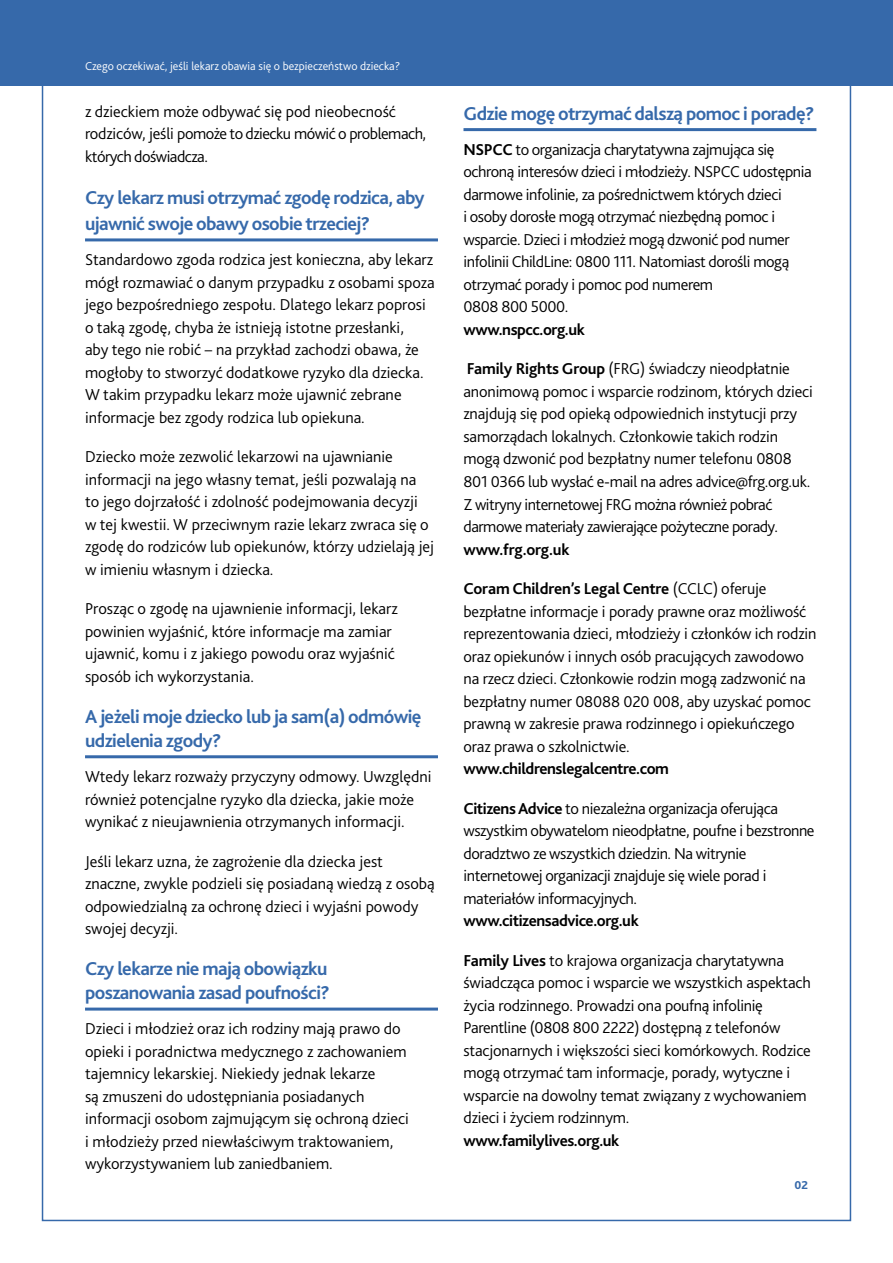
<style>
.page{position:relative;width:893px;height:1263px;background:#fff}
.page>*{position:absolute;margin:0;border:0;box-sizing:border-box;transform-origin:0 0}
.t1{font:700 19.5px/24px "Bliss 2";letter-spacing:-.03em;color:#3669aa}
.t2{font:300 16.5px/22.5px "Bliss 2";letter-spacing:-.01em;color:#000}
.t3{font:700 16.5px "Bliss 2";letter-spacing:-.025em;color:#000}
.t4{font:300 12px "Bliss 2";color:#fff}
.t5{font:800 12px "Bliss 2";color:#3669aa}
.s1{font-weight:700}
</style>
<div class="page">
<div style="left:0;top:0;width:893px;height:85px;background:#3669aa"></div>
<hr style="left:85px;top:238px;width:353px;height:3px;background:#3669aa">
<hr style="left:85px;top:755px;width:353px;height:3px;background:#3669aa">
<hr style="left:85px;top:1007px;width:353px;height:3px;background:#3669aa">
<hr style="left:463px;top:128px;width:353px;height:3px;background:#3669aa">
<p class="t4" style="left:85px;top:59px;width:317px">Czego oczekiwać, jeśli lekarz obawia się o bezpieczeństwo dziecka?</p>
<p class="t2" style="left:85px;top:100px;width:343px">z dzieckiem może odbywać się pod nieobecność rodziców, jeśli pomoże to dziecku mówić o problemach, których doświadcza.</p>
<p class="t1" style="left:85px;top:185px;width:341px;line-height:25.5px">Czy lekarz musi otrzymać zgodę rodzica, aby ujawnić swoje obawy osobie trzeciej?</p>
<p class="t2" style="left:85px;top:248px;width:351px">Standardowo zgoda rodzica jest konieczna, aby lekarz mógł rozmawiać o danym przypadku z osobami spoza jego bezpośredniego zespołu. Dlatego lekarz poprosi o taką zgodę, chyba że istnieją istotne przesłanki,<br>aby tego nie robić – na przykład zachodzi obawa, że mogłoby to stworzyć dodatkowe ryzyko dla dziecka.<br>W takim przypadku lekarz może ujawnić zebrane informacje bez zgody rodzica lub opiekuna.</p>
<p class="t2" style="left:85px;top:445px;width:351px">Dziecko może zezwolić lekarzowi na ujawnianie informacji na jego własny temat, jeśli pozwalają na to jego dojrzałość i zdolność podejmowania decyzji<br>w tej kwestii. W przeciwnym razie lekarz zwraca się o zgodę do rodziców lub opiekunów, którzy udzielają jej w imieniu własnym i dziecka.</p>
<p class="t2" style="left:85px;top:597px;width:314px">Prosząc o zgodę na ujawnienie informacji, lekarz powinien wyjaśnić, które informacje ma zamiar ujawnić, komu i z jakiego powodu oraz wyjaśnić sposób ich wykorzystania.</p>
<p class="t1" style="left:85px;top:704px;width:338px">A jeżeli moje dziecko lub ja sam(a) odmówię udzielenia zgody?</p>
<p class="t2" style="left:85px;top:765px;width:348px">Wtedy lekarz rozważy przyczyny odmowy. Uwzględni również potencjalne ryzyko dla dziecka, jakie może wynikać z nieujawnienia otrzymanych informacji.</p>
<p class="t2" style="left:85px;top:849px;width:351px">Jeśli lekarz uzna, że zagrożenie dla dziecka jest znaczne, zwykle podzieli się posiadaną wiedzą z osobą odpowiedzialną za ochronę dzieci i wyjaśni powody swojej decyzji.</p>
<p class="t1" style="left:85px;top:956px;width:246px">Czy lekarze nie mają obowiązku poszanowania zasad poufności?</p>
<p class="t2" style="left:85px;top:1017px;width:325px">Dzieci i młodzież oraz ich rodziny mają prawo do opieki i poradnictwa medycznego z zachowaniem tajemnicy lekarskiej. Niekiedy jednak lekarze<br>są zmuszeni do udostępniania posiadanych informacji osobom zajmującym się ochroną dzieci i młodzieży przed niewłaściwym traktowaniem, wykorzystywaniem lub zaniedbaniem.</p>
<p class="t1" style="left:463px;top:101px;width:352px">Gdzie mogę otrzymać dalszą pomoc i poradę?</p>
<p class="t2" style="left:463px;top:138px;width:350px"><span class="s1">NSPCC</span> to organizacja charytatywna zajmująca się ochroną interesów dzieci i młodzieży. NSPCC udostępnia darmowe infolinie, za pośrednictwem których dzieci<br>i osoby dorosłe mogą otrzymać niezbędną pomoc i wsparcie. Dzieci i młodzież mogą dzwonić pod numer infolinii ChildLine: 0800 111. Natomiast dorośli mogą otrzymać porady i pomoc pod numerem<br>0808 800 5000.</p>
<p class="t3" style="left:463px;top:319px;width:123px">www.nspcc.org.uk</p>
<p class="t2" style="left:463px;top:357px;width:351px"><span class="s1">Family Rights Group</span> (FRG) świadczy nieodpłatnie anonimową pomoc i wsparcie rodzinom, których dzieci znajdują się pod opieką odpowiednich instytucji przy samorządach lokalnych. Członkowie takich rodzin mogą dzwonić pod bezpłatny numer telefonu 0808<br>801 0366 lub wysłać e-mail na adres advice@frg.org.uk.<br>Z witryny internetowej FRG można również pobrać darmowe materiały zawierające pożyteczne porady.</p>
<p class="t3" style="left:463px;top:539px;width:108px">www.frg.org.uk</p>
<p class="t2" style="left:463px;top:577px;width:354px"><span class="s1">Coram Children’s Legal Centre</span> (CCLC) oferuje bezpłatne informacje i porady prawne oraz możliwość reprezentowania dzieci, młodzieży i członków ich rodzin oraz opiekunów i innych osób pracujących zawodowo na rzecz dzieci. Członkowie rodzin mogą zadzwonić na bezpłatny numer 08088 020 008, aby uzyskać pomoc prawną w zakresie prawa rodzinnego i opiekuńczego oraz prawa o szkolnictwie.</p>
<p class="t3" style="left:463px;top:758px;width:207px">www.childrenslegalcentre.com</p>
<p class="t2" style="left:463px;top:796px;width:353px"><span class="s1">Citizens Advice</span> to niezależna organizacja oferująca wszystkim obywatelom nieodpłatne, poufne i bezstronne doradztwo ze wszystkich dziedzin. Na witrynie internetowej organizacji znajduje się wiele porad i materiałów informacyjnych.</p>
<p class="t3" style="left:463px;top:910px;width:177px">www.citizensadvice.org.uk</p>
<p class="t2" style="left:463px;top:948px;width:349px"><span class="s1">Family Lives</span> to krajowa organizacja charytatywna świadcząca pomoc i wsparcie we wszystkich aspektach życia rodzinnego. Prowadzi ona poufną infolinię Parentline (0808 800 2222) dostępną z telefonów stacjonarnych i większości sieci komórkowych. Rodzice mogą otrzymać tam informacje, porady, wytyczne i wsparcie na dowolny temat związany z wychowaniem dzieci i życiem rodzinnym.</p>
<p class="t3" style="left:463px;top:1130px;width:157px">www.familylives.org.uk</p>
<p class="t5" style="left:794px;top:1177px;width:15px">02</p>
</div>
